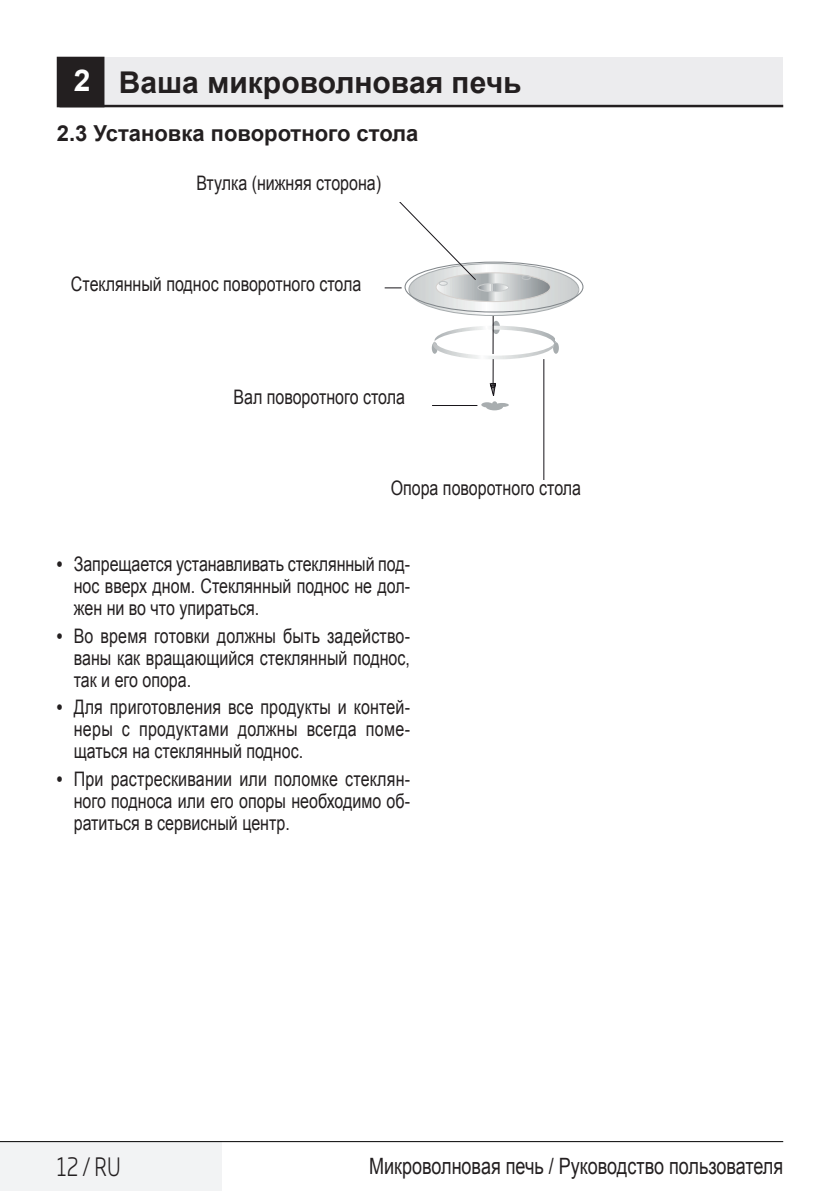
<style>
.page{position:relative;width:840px;height:1191px;background:#fff}
.page>*{position:absolute;margin:0;border:0;box-sizing:border-box;transform-origin:0 0}
.Unite_Baslik_Icerik{font:700 30px "Arial";color:#231f20}
.t1{font:300 25px "Soho Gothic Pro";color:#231f20;scale:.8 1}
.t2{font:22.4px "Arial";color:#231f20;scale:.8 1}
.Alt_Baslik_Alti_Icer{font:700 22px "Arial";color:#231f20}
.t3{font:20.8px "Arial";color:#18151a;scale:.93 1}
.t4{font:20.8px "Arial";letter-spacing:-.03em;color:#18151a;scale:.93 1}
.Duz_Metin{font:20px/22px "Arial";color:#231f20;text-align:justify;scale:.8 1}
.s1{color:#fff}
.s2{font-weight:700}
</style>
<div class="page">
<div style="left:59px;top:57px;width:723px;height:49px;background:#ececee"></div>
<hr style="left:59px;top:105px;width:723px;height:2px;background:#231f20">
<div style="left:58px;top:58px;width:45px;height:48px;background:#231f20"></div>
<div style="left:57px;top:57px;width:47px;height:50px;border:3px solid #231f20"></div>
<div style="left:0;top:1141px;width:221px;height:50px;background:#f2f3f4"></div>
<hr style="left:0;top:1141px;width:782px;height:1px;background:#000">
<div style="left:552px;top:342px;width:6px;height:12px;background:#a8adaf;border-radius:50%"></div>
<svg style="left:544px;top:332px;width:11px;height:22px"></svg>
<svg style="left:544px;top:266px;width:34px;height:45px"></svg>
<svg style="left:384px;top:202px;width:160px;height:278px"></svg>
<div style="left:233px;top:389px;width:193px;height:26px;background:#fff"></div>
<p class="Unite_Baslik_Icerik" style="left:74px;top:62px;width:449px"><span class="s1">2</span> Ваша микроволновая печь</p>
<p class="Alt_Baslik_Alti_Icer" style="left:57px;top:119px;width:363px">2.3 Установка поворотного стола</p>
<p class="t3" style="left:278px;top:175px;width:146px">Göbek (alt kısım)</p>
<p class="Duz_Metin" style="left:196px;top:172px;width:232px">Втулка (нижняя сторона)</p>
<p class="Duz_Metin" style="left:71px;top:273px;width:364px">Стеклянный поднос поворотного стола</p>
<p class="t3" style="left:278px;top:272px;width:89px">Cam tabla</p>
<p class="Duz_Metin" style="left:233px;top:386px;width:216px">Вал поворотного стола</p>
<p class="t4" style="left:278px;top:388px;width:130px">Döner tabla mili</p>
<p class="Duz_Metin" style="left:390px;top:477px;width:239px">Опора поворотного стола</p>
<p class="Duz_Metin" style="left:74px;top:553px;width:421px;text-indent:-17px"><span class="s2">•</span> Запрещается устанавливать стеклянный под&shy;нос вверх дном. Стеклянный поднос не дол&shy;жен ни во что упираться.</p>
<p class="Duz_Metin" style="left:74px;top:625px;width:421px;text-indent:-17px"><span class="s2">•</span> Во время готовки должны быть задейство&shy;ваны как вращающийся стеклянный поднос, так и его опора.</p>
<p class="Duz_Metin" style="left:74px;top:696px;width:421px;text-indent:-17px"><span class="s2">•</span> Для приготовления все продукты и контей&shy;неры с продуктами должны всегда поме&shy;щаться на стеклянный поднос.</p>
<p class="Duz_Metin" style="left:74px;top:768px;width:421px;text-indent:-17px"><span class="s2">•</span> При растрескивании или поломке стеклян&shy;ного подноса или его опоры необходимо об&shy;ратиться в сервисный центр.</p>
<p class="t1" style="left:57px;top:1147px;width:81px">12 / RU</p>
<p class="t2" style="left:369px;top:1151px;width:518px">Микроволновая печь / Руководство пользователя</p>
</div>
